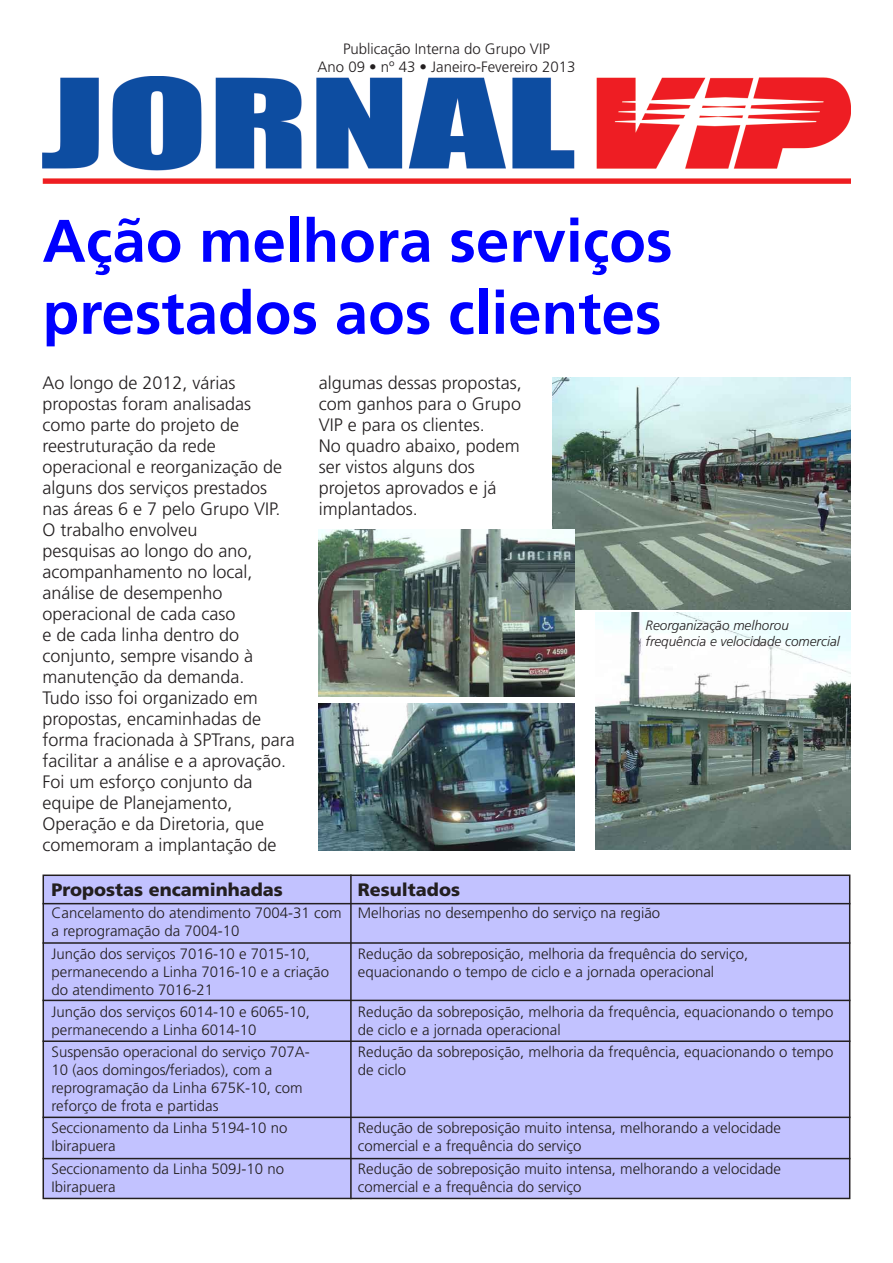
<style>
.page{position:relative;width:893px;height:1263px;background:#fff}
.page>*{position:absolute;margin:0;border:0;box-sizing:border-box;transform-origin:0 0}
.titulo{font:700 60px/72px "Frutiger";color:#00f}
.Corpo_do_texto{font:300 18px/21px "Frutiger";color:#231f20}
.Corpo_do_texto-2{font:900 18px "Frutiger";color:#231f20}
.Corpo_do_texto-3{font:300 15px/18px "Frutiger";color:#231f20}
.legenda{font:italic 300 13.5px/16.2px "Frutiger";color:#231f20}
</style>
<div class="page">
<img style="left:43px;top:77px;width:807px;height:106px">
<div style="left:43px;top:875px;width:807px;height:323px;background:#c2c2ff"></div>
<div style="left:43px;top:874px;width:807px;height:325px;border:2px solid #231f20"></div>
<hr style="left:43px;top:903px;width:807px;height:1px;background:#231f20">
<hr style="left:43px;top:942px;width:807px;height:2px;background:#231f20">
<hr style="left:43px;top:1000px;width:807px;height:1px;background:#231f20">
<hr style="left:43px;top:1040px;width:807px;height:2px;background:#231f20">
<hr style="left:43px;top:1116px;width:807px;height:2px;background:#231f20">
<hr style="left:43px;top:1158px;width:807px;height:1px;background:#231f20">
<hr style="left:350px;top:874px;width:2px;height:325px;background:#231f20">
<img style="left:552px;top:377px;width:298px;height:233px">
<img style="left:319px;top:529px;width:255px;height:168px">
<img style="left:595px;top:613px;width:255px;height:236px">
<img style="left:319px;top:704px;width:255px;height:147px">
<p class="Corpo_do_texto-3" style="left:343px;top:40px;width:208px">Publicação Interna do Grupo VIP</p>
<p class="Corpo_do_texto-3" style="left:317px;top:58px;width:260px">Ano 09 • nº 43 • Janeiro-Fevereiro 2013</p>
<p class="titulo" style="left:43px;top:205px;width:632px">Ação melhora serviços prestados aos clientes</p>
<p class="Corpo_do_texto" style="left:43px;top:372px;width:241px">Ao longo de 2012, várias propostas foram analisadas como parte do projeto de reestruturação da rede operacional e reorganização de alguns dos serviços prestados nas áreas 6 e 7 pelo Grupo VIP.</p>
<p class="Corpo_do_texto" style="left:43px;top:519px;width:254px">O trabalho envolveu<br>pesquisas ao longo do ano, acompanhamento no local, análise de desempenho operacional de cada caso<br>e de cada linha dentro do conjunto, sempre visando à manutenção da demanda.<br>Tudo isso foi organizado em propostas, encaminhadas de forma fracionada à SPTrans, para facilitar a análise e a aprovação.</p>
<p class="Corpo_do_texto" style="left:43px;top:771px;width:235px">Foi um esforço conjunto da equipe de Planejamento,<br>Operação e da Diretoria, que comemoram a implantação de</p>
<p class="Corpo_do_texto" style="left:319px;top:372px;width:204px;text-align:justify">algumas dessas propostas, com ganhos para o Grupo VIP e para os clientes.</p>
<p class="Corpo_do_texto" style="left:319px;top:435px;width:202px">No quadro abaixo, podem ser vistos alguns dos projetos aprovados e já implantados.</p>
<p class="legenda" style="left:646px;top:617px;width:196px">Reorganização melhorou frequência e velocidade comercial</p>
<p class="Corpo_do_texto-2" style="left:52px;top:879px;width:233px">Propostas encaminhadas</p>
<p class="Corpo_do_texto-3" style="left:52px;top:904px;width:292px">Cancelamento do atendimento 7004-31 com a reprogramação da 7004-10</p>
<p class="Corpo_do_texto-3" style="left:52px;top:944px;width:279px">Junção dos serviços 7016-10 e 7015-10, permanecendo a Linha 7016-10 e a criação do atendimento 7016-21</p>
<p class="Corpo_do_texto-3" style="left:52px;top:1003px;width:260px">Junção dos serviços 6014-10 e 6065-10, permanecendo a Linha 6014-10</p>
<p class="Corpo_do_texto-3" style="left:52px;top:1043px;width:260px">Suspensão operacional do serviço 707A-10 (aos domingos/feriados), com a reprogramação da Linha 675K-10, com reforço de frota e partidas</p>
<p class="Corpo_do_texto-3" style="left:52px;top:1119px;width:237px">Seccionamento da Linha 5194-10 no<br>Ibirapuera</p>
<p class="Corpo_do_texto-3" style="left:52px;top:1159px;width:234px">Seccionamento da Linha 509J-10 no<br>Ibirapuera</p>
<p class="Corpo_do_texto-2" style="left:358px;top:879px;width:104px">Resultados</p>
<p class="Corpo_do_texto-3" style="left:358px;top:904px;width:304px">Melhorias no desempenho do serviço na região</p>
<p class="Corpo_do_texto-3" style="left:358px;top:944px;width:392px">Redução da sobreposição, melhoria da frequência do serviço, equacionando o tempo de ciclo e a jornada operacional</p>
<p class="Corpo_do_texto-3" style="left:358px;top:1003px;width:477px">Redução da sobreposição, melhoria da frequência, equacionando o tempo de ciclo e a jornada operacional</p>
<p class="Corpo_do_texto-3" style="left:358px;top:1043px;width:477px">Redução da sobreposição, melhoria da frequência, equacionando o tempo de ciclo</p>
<p class="Corpo_do_texto-3" style="left:358px;top:1119px;width:425px">Redução de sobreposição muito intensa, melhorando a velocidade comercial e a frequência do serviço</p>
<p class="Corpo_do_texto-3" style="left:358px;top:1159px;width:425px">Redução de sobreposição muito intensa, melhorando a velocidade comercial e a frequência do serviço</p>
</div>
